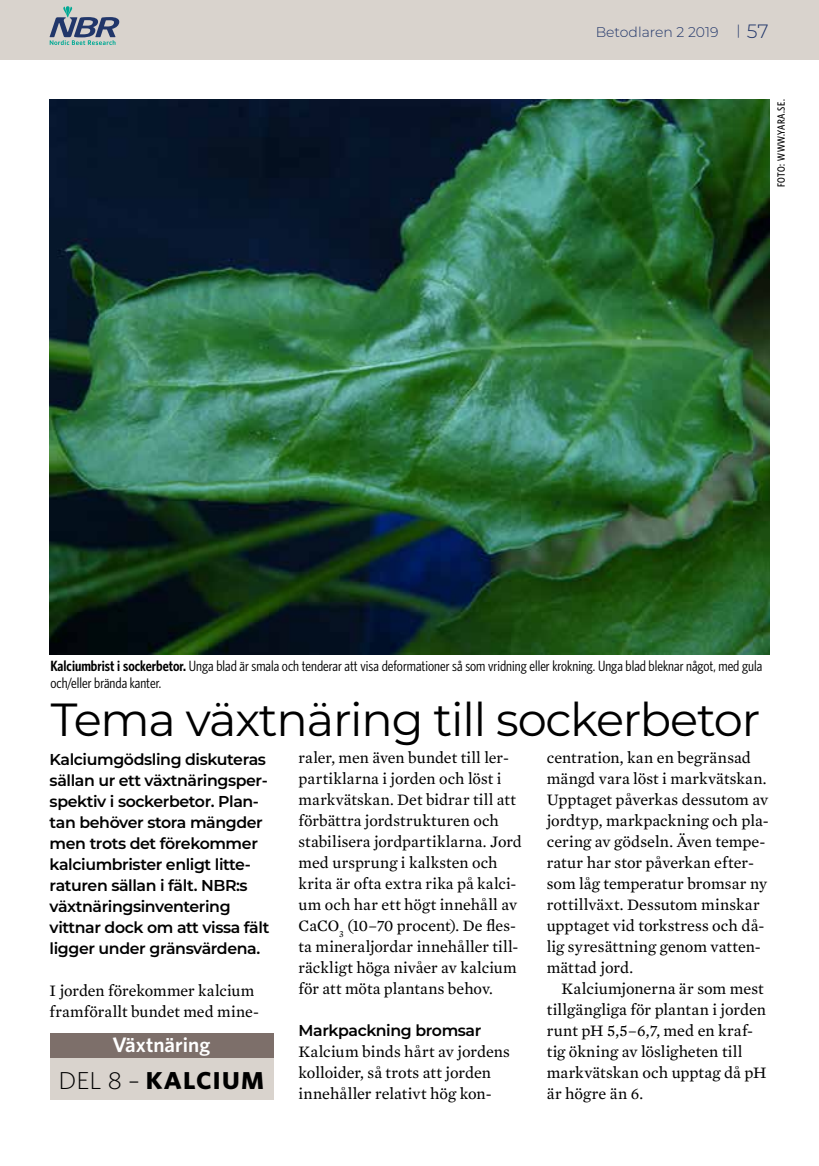
<style>
.page{position:relative;width:819px;height:1166px;background:#fff}
.page>*{position:absolute;margin:0;border:0;box-sizing:border-box;transform-origin:0 0}
.t1{font:46.38px "Montserrat";letter-spacing:-.025em;color:#000}
.t2{font:700 24.5px "Whitney";letter-spacing:.05em;color:#000;scale:1.05 1}
.t3{font:600 21px "Whitney";color:#fff}
.t4{font:300 19.25px "Montserrat";color:#21366a}
.t5{font:16.28px/21px "Mercury Text G2";letter-spacing:.005em;color:#000}
.t6{font:600 15.75px/21px "Montserrat";letter-spacing:-.025em;color:#000}
.t7{font:14.88px/17.5px "Whitney Condensed";color:#000}
.t8{font:300 14px "Montserrat";color:#21366a}
.t9{font:500 10.5px "Whitney Condensed";letter-spacing:.05em;color:#000}
.s1{font-size:14px}
.s2{font-weight:600}
.s3{font-weight:300}
</style>
<div class="page">
<div style="left:0;top:0;width:818px;height:60px;background:#d9d3cd"></div>
<svg style="left:50px;top:6px;width:69px;height:39px"></svg>
<img style="left:50px;top:99px;width:719px;height:555px">
<div style="left:50px;top:1033px;width:224px;height:67px;background:#d9d3cd"></div>
<div style="left:50px;top:1033px;width:224px;height:25px;background:#7d6f6a"></div>
<hr style="left:0;top:476px;width:1px;height:223px;background:#3e7a5e">
<p class="t8" style="left:595px;top:22px;width:124px">Betodlaren 2 2019</p>
<p class="t4" style="left:736px;top:18px;width:34px"><span class="s1">|</span> 57</p>
<p class="t9" style="left:774px;top:187px;width:89px;rotate:-90deg">FOTO: WWW.YARA.SE.</p>
<p class="t7" style="left:50px;top:656px;width:713px"><span class="s2">Kalciumbrist i sockerbetor.</span> Unga blad är smala och tenderar att visa deformationer så som vridning eller krokning. Unga blad bleknar något, med gula och/eller brända kanter.</p>
<h1 class="t1" style="left:51px;top:688px;width:711px">Tema växtnäring till sockerbetor</h1>
<p class="t6" style="left:50px;top:748px;width:221px">Kalciumgödsling diskuteras sällan ur ett växtnäringsper&shy;spektiv i sockerbetor. Plan&shy;tan behöver stora mängder men trots det förekommer kalciumbrister enligt litte&shy;raturen sällan i fält. NBR:s växtnäringsinventering vittnar dock om att vissa fält ligger under gränsvärdena.</p>
<p class="t5" style="left:50px;top:979px;width:211px">I jorden förekommer kalcium framförallt bundet med mine-</p>
<p class="t3" style="left:112px;top:1031px;width:99px">Växtnäring</p>
<h2 class="t2" style="left:59px;top:1063px;width:197px"><span class="s3">DEL 8 –</span> KALCIUM</h2>
<p class="t5" style="left:298px;top:746px;width:225px">raler, men även bundet till ler&shy;partiklarna i jorden och löst i markvätskan. Det bidrar till att förbättra jordstrukturen och stabilisera jordpartiklarna. Jord med ursprung i kalksten och krita är ofta extra rika på kalci&shy;um och har ett högt innehåll av<br>CaCO<sub>3</sub> (10–70 procent). De fles&shy;ta mineraljordar innehåller till&shy;räckligt höga nivåer av kalcium för att möta plantans behov.</p>
<p class="t6" style="left:298px;top:1019px;width:184px">Markpackning bromsar</p>
<p class="t5" style="left:298px;top:1040px;width:213px">Kalcium binds hårt av jordens kolloider, så trots att jorden innehåller relativt hög kon-</p>
<p class="t5" style="left:546px;top:746px;width:223px">centration, kan en begränsad mängd vara löst i markvätskan.<br>Upptaget påverkas dessutom av jordtyp, markpackning och pla&shy;cering av gödseln. Även tempe&shy;ratur har stor påverkan efter&shy;som låg temperatur bromsar ny rottillväxt. Dessutom minskar upptaget vid torkstress och då&shy;lig syresättning genom vatten&shy;mättad jord.</p>
<p class="t5" style="left:546px;top:977px;width:221px;text-indent:15px">Kalciumjonerna är som mest tillgängliga för plantan i jorden runt pH 5,5–6,7, med en kraf&shy;tig ökning av lösligheten till markvätskan och upptag då pH är högre än 6.</p>
</div>
